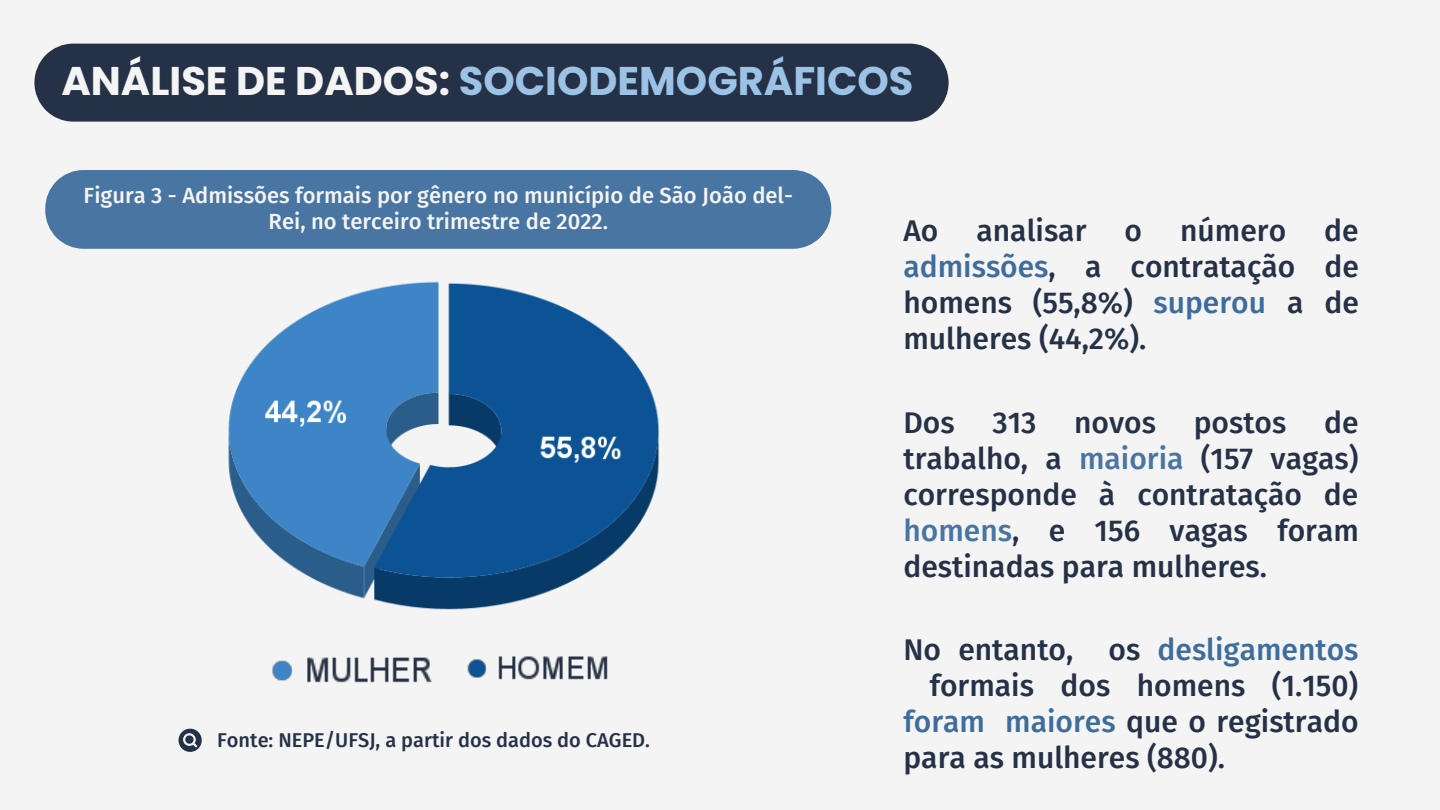
<style>
.page{position:relative;width:1440px;height:810px;background:#f4f4f4}
.page>*{position:absolute;margin:0;border:0;box-sizing:border-box;transform-origin:0 0}
.t1{font:700 40px "Poppins";color:#9cc2e5}
.t2{font:500 30px/36px "Fira Sans";color:#243146;text-align:justify}
.t3{font:500 30px "Fira Sans";color:#3e6d9b}
.t4{font:500 22px/26.2px "Fira Sans";color:#f4f4f4;text-align:center}
.t5{font:500 20px "Fira Sans";color:#243146}
.s1{color:#f4f4f4}
.s2{color:#3e6d9b}
.s3{color:#4875a1}
.s4{color:#243146}
</style>
<div class="page">
<div style="left:34px;top:44px;width:915px;height:78px;background:#243146"></div>
<div style="left:45px;top:170px;width:786px;height:79px;background:#4875a1"></div>
<img style="left:228px;top:281px;width:432px;height:329px">
<svg style="left:179px;top:729px;width:23px;height:23px"></svg>
<img style="left:467px;top:656px;width:141px;height:24px">
<img style="left:272px;top:657px;width:160px;height:26px">
<h1 class="t1" style="left:61px;top:53px;width:854px"><span class="s1">ANÁLISE DE DADOS:</span> SOCIODEMOGRÁFICOS</h1>
<p class="t4" style="left:84px;top:183px;width:711px">Figura 3 - Admissões formais por gênero no município de São João del-<br>Rei, no terceiro trimestre de 2022.</p>
<p class="t5" style="left:217px;top:729px;width:434px">Fonte: NEPE/UFSJ, a partir dos dados do CAGED.</p>
<p class="t2" style="left:903px;top:213px;width:37px">Ao</p>
<p class="t2" style="left:977px;top:213px;width:111px">analisar</p>
<p class="t2" style="left:1125px;top:213px;width:19px">o</p>
<p class="t2" style="left:1180px;top:213px;width:108px">número</p>
<p class="t2" style="left:903px;top:213px;width:457px;text-indent:421px">de <span class="s2">admissões</span>, a contratação de homens (55,8%) <span class="s2">superou</span> a de mulheres (44,2%).</p>
<p class="t2" style="left:903px;top:405px;width:457px;text-indent:421px">de trabalho, a <span class="s3">maioria</span> (157 vagas) corresponde à contratação de <span class="s3">homens</span>, e 156 vagas foram destinadas para mulheres.</p>
<p class="t2" style="left:903px;top:405px;width:53px">Dos</p>
<p class="t2" style="left:992px;top:405px;width:46px">313</p>
<p class="t2" style="left:1074px;top:405px;width:83px">novos</p>
<p class="t2" style="left:1194px;top:405px;width:94px">postos</p>
<p class="t3" style="left:903px;top:632px;width:457px"><span class="s4">No entanto, os</span> desligamentos</p>
<p class="t2" style="left:930px;top:668px;width:430px">formais dos homens (1.150)</p>
<p class="t2" style="left:903px;top:704px;width:457px"><span class="s2">foram maiores</span> que o registrado</p>
<p class="t2" style="left:903px;top:740px;width:323px">para as mulheres (880).</p>
</div>
